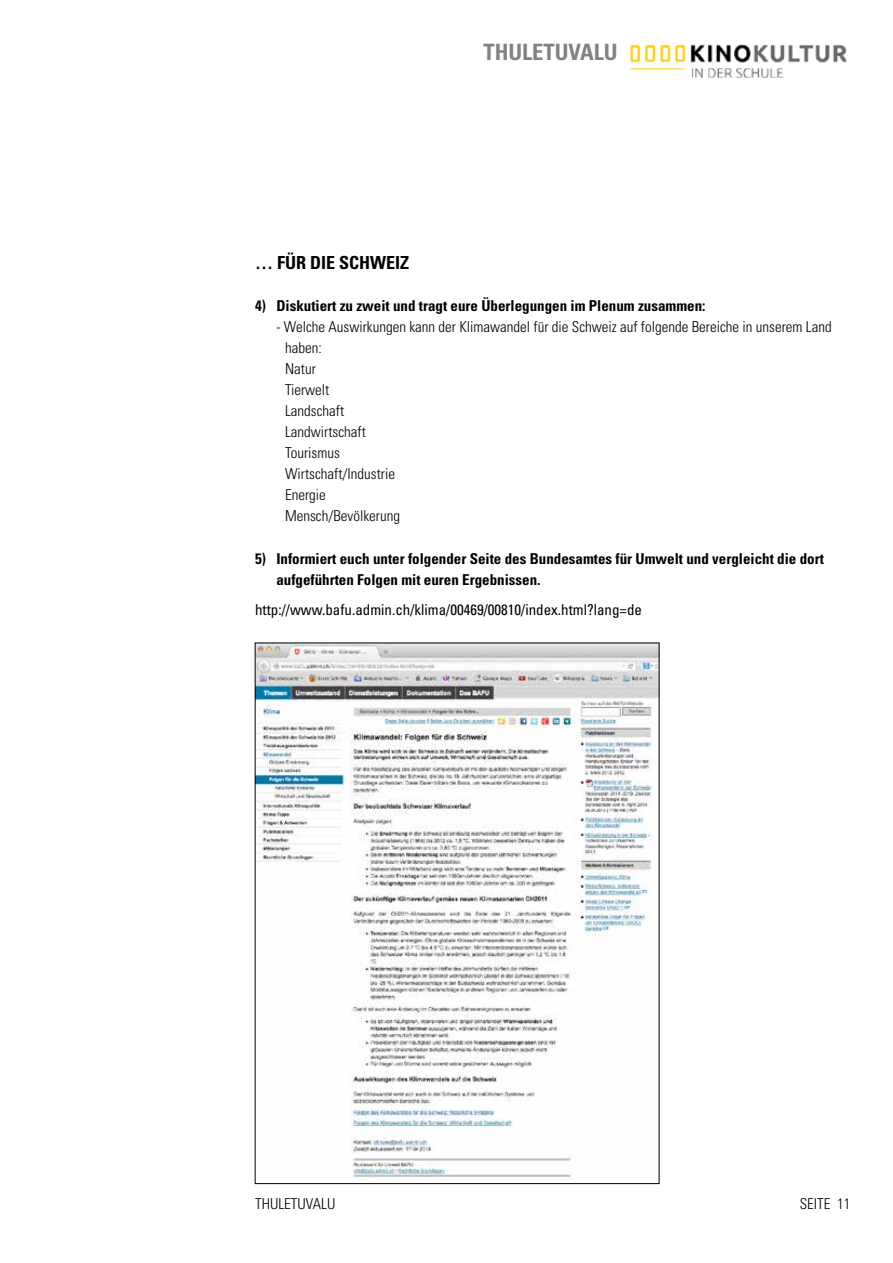
<style>
.page{position:relative;width:893px;height:1263px;background:#fff}
.page>*{position:absolute;margin:0;border:0;box-sizing:border-box;transform-origin:0 0}
.t1{font:700 condensed 22.5px "Univers";color:#808285}
.t2{font:700 condensed 18px "Univers";color:#000}
.t3{font:300 condensed 15px/21px "Univers";color:#000}
.t4{font:700 condensed 15px/21px "Univers";color:#000}
.t5{font:condensed 15px "Univers";color:#000}
</style>
<div class="page">
<img style="left:630px;top:44px;width:217px;height:34px">
<img style="left:257px;top:645px;width:400px;height:533px">
<h1 class="t1" style="left:483px;top:39px;width:136px">THULETUVALU</h1>
<p class="t2" style="left:255px;top:252px;width:156px">… FÜR DIE SCHWEIZ</p>
<p class="t4" style="left:255px;top:296px;width:452px">4) Diskutiert zu zweit und tragt eure Überlegungen im Plenum zusammen:</p>
<p class="t3" style="left:285px;top:317px;width:548px;text-indent:-9px">- Welche Auswirkungen kann der Klimawandel für die Schweiz auf folgende Bereiche in unserem Land haben:<br>Natur<br>Tierwelt<br>Landschaft<br>Landwirtschaft<br>Tourismus<br>Wirtschaft/Industrie<br>Energie<br>Mensch/Bevölkerung</p>
<p class="t4" style="left:276px;top:548px;width:549px;text-indent:-21px">5) Informiert euch unter folgender Seite des Bundesamtes für Umwelt und vergleicht die dort aufgeführten Folgen mit euren Ergebnissen.</p>
<p class="t5" style="left:255px;top:600px;width:388px">http://www.bafu.admin.ch/klima/00469/00810/index.html?lang=de</p>
<p class="t3" style="left:255px;top:1193px;width:82px">THULETUVALU</p>
<p class="t3" style="left:800px;top:1193px;width:52px">SEITE 11</p>
</div>
